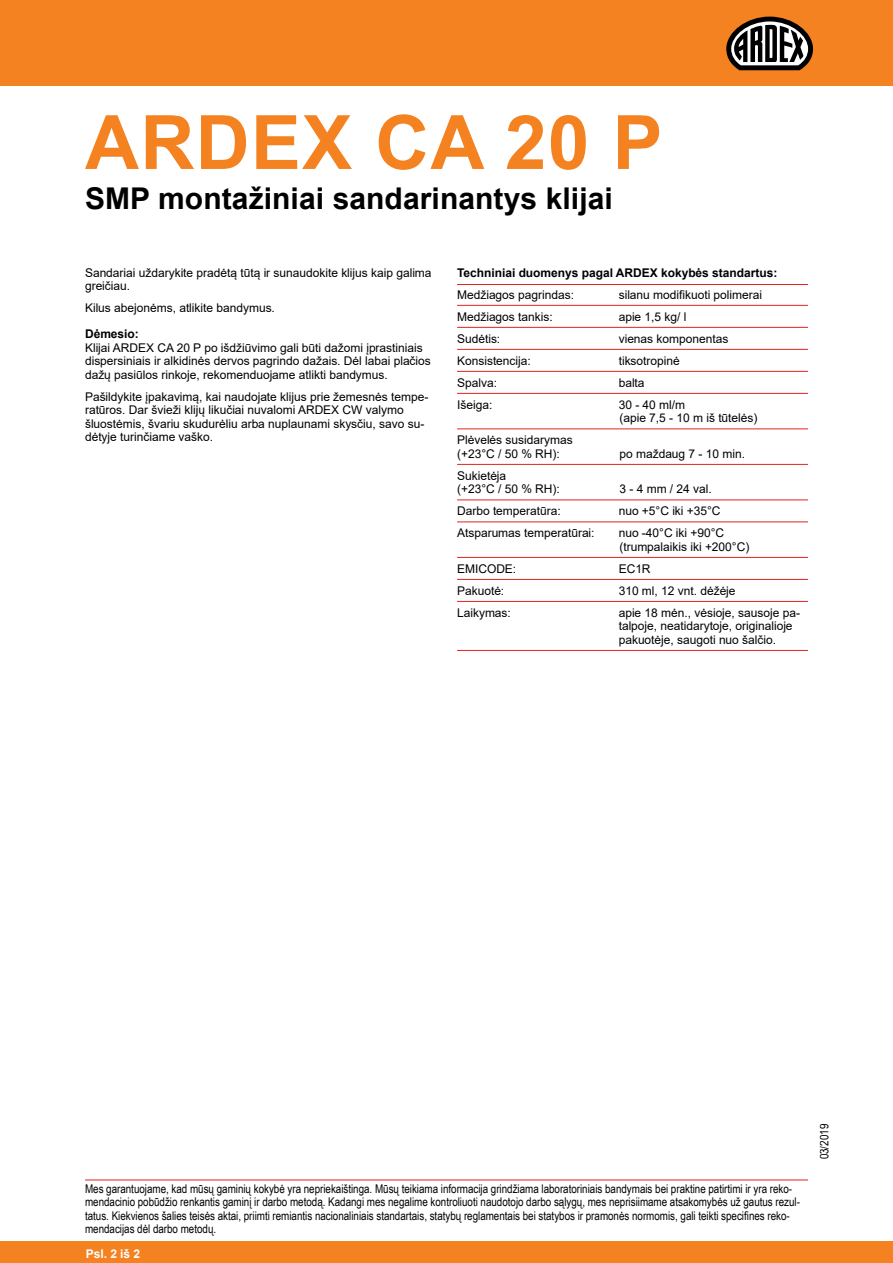
<style>
.page{position:relative;width:893px;height:1263px;background:#fff}
.page>*{position:absolute;margin:0;border:0;box-sizing:border-box;transform-origin:0 0}
.t1{font:700 75px "Arial";letter-spacing:.015em;color:#f58220}
.t2{font:700 30px "Arial";letter-spacing:.005em;color:#000}
.t3{font:12px/13.5px "Arial";color:#000}
.t4{font:12px/13.5px "Arial Narrow";color:#000}
.t5{font:700 12px "Arial";color:#000}
.t6{font:700 12px "Arial";color:#fff}
</style>
<div class="page">
<hr style="left:457px;top:284px;width:351px;height:1px;background:#e2231b">
<hr style="left:457px;top:305px;width:351px;height:1px;background:#e2231b">
<hr style="left:457px;top:327px;width:351px;height:1px;background:#e2231b">
<hr style="left:457px;top:349px;width:351px;height:1px;background:#e2231b">
<hr style="left:457px;top:371px;width:351px;height:1px;background:#e2231b">
<hr style="left:457px;top:393px;width:351px;height:1px;background:#e2231b">
<hr style="left:457px;top:429px;width:351px;height:1px;background:#e2231b">
<hr style="left:457px;top:464px;width:351px;height:1px;background:#e2231b">
<hr style="left:457px;top:500px;width:351px;height:1px;background:#e2231b">
<hr style="left:457px;top:522px;width:351px;height:1px;background:#e2231b">
<hr style="left:457px;top:557px;width:351px;height:1px;background:#e2231b">
<hr style="left:457px;top:579px;width:351px;height:1px;background:#e2231b">
<hr style="left:457px;top:601px;width:351px;height:1px;background:#e2231b">
<hr style="left:457px;top:650px;width:351px;height:1px;background:#e2231b">
<div style="left:0;top:0;width:893px;height:85px;background:#f58220"></div>
<div style="left:0;top:1242px;width:893px;height:21px;background:#f58220"></div>
<svg style="left:726px;top:17px;width:87px;height:53px"></svg>
<hr style="left:85px;top:1179px;width:723px;height:1px;background:#e2231b">
<h1 class="t1" style="left:85px;top:90px;width:579px">ARDEX CA 20 P</h1>
<h2 class="t2" style="left:85px;top:177px;width:529px">SMP montažiniai sandarinantys klijai</h2>
<p class="t3" style="left:85px;top:266px;width:348px">Sandariai uždarykite pradėtą tūtą ir sunaudokite klijus kaip galima greičiau.</p>
<p class="t3" style="left:85px;top:301px;width:191px">Kilus abejonėms, atlikite bandymus.</p>
<p class="t5" style="left:85px;top:326px;width:55px">Dėmesio:</p>
<p class="t3" style="left:85px;top:341px;width:347px">Klijai ARDEX CA 20 P po išdžiūvimo gali būti dažomi įprastiniais dispersiniais ir alkidinės dervos pagrindo dažais. Dėl labai plačios dažų pasiūlos rinkoje, rekomenduojame atlikti bandymus.</p>
<p class="t3" style="left:85px;top:390px;width:345px">Pašildykite įpakavimą, kai naudojate klijus prie žemesnės tempe&shy;ratūros. Dar švieži klijų likučiai nuvalomi ARDEX CW valymo šluostėmis, švariu skudurėliu arba nuplaunami skysčiu, savo su&shy;dėtyje turinčiame vaško.</p>
<p class="t5" style="left:457px;top:264px;width:322px">Techniniai duomenys pagal ARDEX kokybės standartus:</p>
<p class="t3" style="left:457px;top:288px;width:118px">Medžiagos pagrindas:</p>
<p class="t3" style="left:619px;top:288px;width:145px">silanu modifikuoti polimerai</p>
<p class="t3" style="left:457px;top:310px;width:97px">Medžiagos tankis:</p>
<p class="t3" style="left:619px;top:310px;width:69px">apie 1,5 kg/ l</p>
<p class="t3" style="left:457px;top:332px;width:45px">Sudėtis:</p>
<p class="t3" style="left:619px;top:332px;width:111px">vienas komponentas</p>
<p class="t3" style="left:457px;top:354px;width:75px">Konsistencija:</p>
<p class="t3" style="left:619px;top:354px;width:63px">tiksotropinė</p>
<p class="t3" style="left:457px;top:376px;width:41px">Spalva:</p>
<p class="t3" style="left:619px;top:376px;width:27px">balta</p>
<p class="t3" style="left:457px;top:398px;width:37px">Išeiga:</p>
<p class="t3" style="left:619px;top:398px;width:140px">30 - 40 ml/m<br>(apie 7,5 - 10 m iš tūtelės)</p>
<p class="t3" style="left:457px;top:433px;width:117px">Plėvelės susidarymas (+23°C / 50 % RH):</p>
<p class="t3" style="left:619px;top:447px;width:127px">po maždaug 7 - 10 min.</p>
<p class="t3" style="left:457px;top:469px;width:104px">Sukietėja<br>(+23°C / 50 % RH):</p>
<p class="t3" style="left:619px;top:482px;width:94px">3 - 4 mm / 24 val.</p>
<p class="t3" style="left:457px;top:504px;width:105px">Darbo temperatūra:</p>
<p class="t3" style="left:619px;top:504px;width:103px">nuo +5°C iki +35°C</p>
<p class="t3" style="left:457px;top:526px;width:139px">Atsparumas temperatūrai:</p>
<p class="t3" style="left:619px;top:526px;width:132px">nuo -40°C iki +90°C (trumpalaikis iki +200°C)</p>
<p class="t3" style="left:457px;top:562px;width:61px">EMICODE:</p>
<p class="t3" style="left:619px;top:562px;width:33px">EC1R</p>
<p class="t3" style="left:457px;top:584px;width:49px">Pakuotė:</p>
<p class="t3" style="left:619px;top:584px;width:118px">310 ml, 12 vnt. dėžėje</p>
<p class="t3" style="left:457px;top:606px;width:55px">Laikymas:</p>
<p class="t3" style="left:619px;top:606px;width:183px">apie 18 mėn., vėsioje, sausoje pa&shy;talpoje, neatidarytoje, originalioje pakuotėje, saugoti nuo šalčio.</p>
<p class="t4" style="left:85px;top:1181px;width:716px">Mes garantuojame, kad mūsų gaminių kokybė yra nepriekaištinga. Mūsų teikiama informacija grindžiama laboratoriniais bandymais bei praktine patirtimi ir yra reko&shy;mendacinio pobūdžio renkantis gaminį ir darbo metodą. Kadangi mes negalime kontroliuoti naudotojo darbo sąlygų, mes neprisiimame atsakomybės už gautus rezul&shy;tatus. Kiekvienos šalies teisės aktai, priimti remiantis nacionaliniais standartais, statybų reglamentais bei statybos ir pramonės normomis, gali teikti specifines reko&shy;mendacijas dėl darbo metodų.</p>
<p class="t6" style="left:86px;top:1245px;width:56px">Psl. 2 iš 2</p>
<p class="t4" style="left:817px;top:1159px;width:37px;rotate:-90deg">03/2019</p>
</div>
